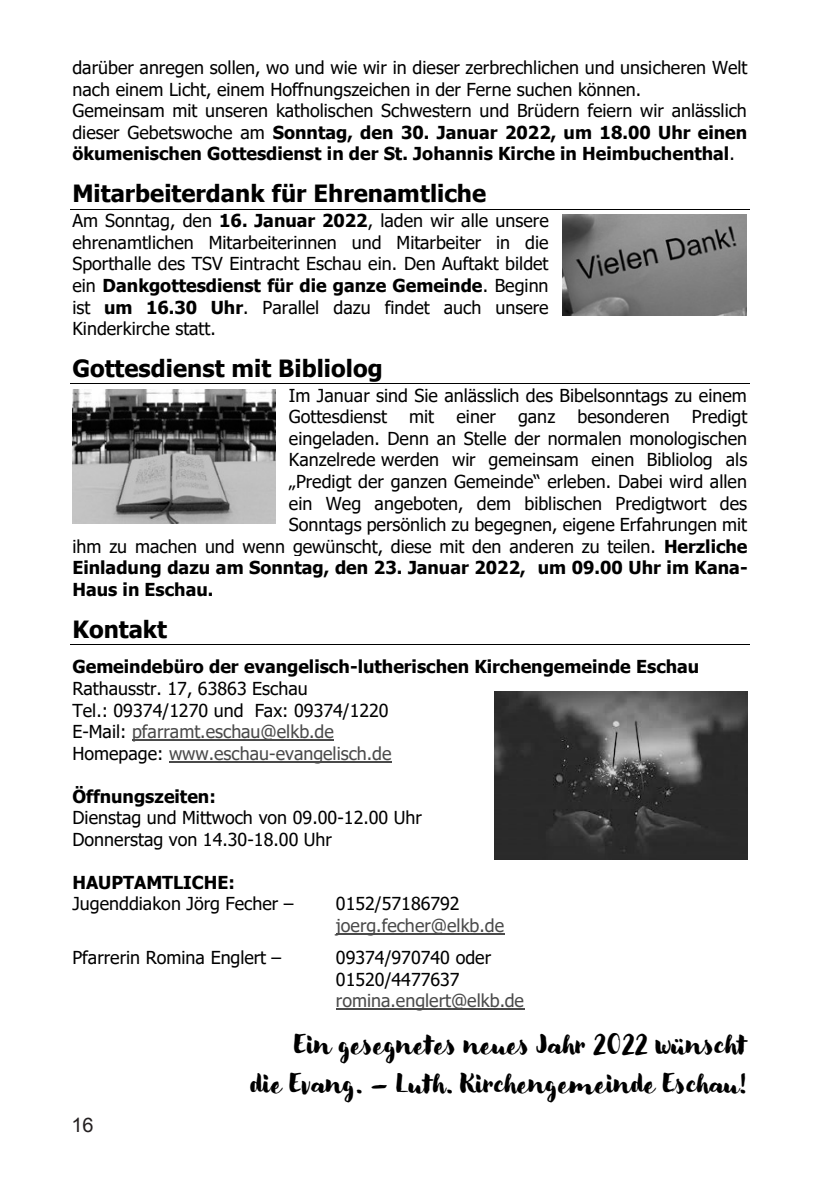
<style>
.page{position:relative;width:840px;height:1191px;background:#fff}
.page>*{position:absolute;margin:0;border:0;box-sizing:border-box;transform-origin:0 0}
.t1{font:23.8px/39px "Modern Love";color:#000;text-align:right}
.t2{font:700 23.8px "Tahoma";color:#000}
.t3{font:20px "Arial";color:#231f20}
.t4{font:17.8px/21.6px "Tahoma";color:#000}
.t5{font:700 17.8px "Tahoma";color:#000}
.t6{font:17.8px "Tahoma";color:#4a4a4a}
.s1{font-weight:700}
.s2{color:#4a4a4a}
</style>
<div class="page">
<img style="left:494px;top:691px;width:252px;height:169px">
<hr style="left:70px;top:209px;width:679px;height:1px;background:#000">
<hr style="left:70px;top:383px;width:679px;height:1px;background:#000">
<hr style="left:70px;top:644px;width:679px;height:1px;background:#000">
<hr style="left:132px;top:739px;width:202px;height:1px;background:#4a4a4a">
<hr style="left:169px;top:761px;width:222px;height:1px;background:#4a4a4a">
<hr style="left:336px;top:933px;width:168px;height:1px;background:#4a4a4a">
<hr style="left:336px;top:1008px;width:188px;height:1px;background:#4a4a4a">
<img style="left:72px;top:390px;width:203px;height:134px">
<img style="left:562px;top:214px;width:184px;height:102px">
<p class="t4" style="left:72px;top:58px;width:676px">darüber anregen sollen, wo und wie wir in dieser zerbrechlichen und unsicheren Welt nach einem Licht, einem Hoffnungszeichen in der Ferne suchen können.<br>Gemeinsam mit unseren katholischen Schwestern und Brüdern feiern wir anlässlich dieser Gebetswoche am <span class="s1">Sonntag, den 30. Januar 2022, um 18.00 Uhr einen ökumenischen Gottesdienst in der St. Johannis Kirche in Heimbuchenthal</span>.</p>
<h1 class="t2" style="left:72px;top:177px;width:415px">Mitarbeiterdank für Ehrenamtliche</h1>
<p class="t4" style="left:72px;top:211px;width:477px;text-align:justify">Am Sonntag, den <span class="s1">16. Januar 2022</span>, laden wir alle unsere ehrenamtlichen Mitarbeiterinnen und Mitarbeiter in die Sporthalle des TSV Eintracht Eschau ein. Den Auftakt bildet ein <span class="s1">Dankgottesdienst für die ganze Gemeinde</span>. Beginn ist <span class="s1">um 16.30 Uhr</span>. Parallel dazu findet auch unsere Kinderkirche statt.</p>
<h1 class="t2" style="left:72px;top:351px;width:311px">Gottesdienst mit Bibliolog</h1>
<p class="t4" style="left:289px;top:385px;width:459px">Im Januar sind Sie anlässlich des Bibelsonntags zu einem<br>Gottesdienst mit einer ganz</p>
<p class="t4" style="left:577px;top:407px;width:171px">besonderen Predigt</p>
<p class="t4" style="left:289px;top:428px;width:459px">eingeladen. Denn an Stelle der normalen monologischen</p>
<p class="t4" style="left:289px;top:450px;width:459px">Kanzelrede werden wir gemeinsam einen Bibliolog als</p>
<p class="t4" style="left:289px;top:472px;width:459px">„Predigt der ganzen Gemeinde“ erleben. Dabei wird allen</p>
<p class="t4" style="left:289px;top:493px;width:459px">ein Weg angeboten, dem biblischen Predigtwort des</p>
<p class="t4" style="left:289px;top:515px;width:459px">Sonntags persönlich zu begegnen, eigene Erfahrungen mit</p>
<p class="t4" style="left:72px;top:536px;width:676px">ihm zu machen und wenn gewünscht, diese mit den anderen zu teilen. <span class="s1">Herzliche</span></p>
<p class="t5" style="left:72px;top:555px;width:676px">Einladung dazu am Sonntag, den 23. Januar 2022, um 09.00 Uhr im Kana-</p>
<p class="t5" style="left:72px;top:577px;width:142px">Haus in Eschau.</p>
<h1 class="t2" style="left:72px;top:612px;width:96px">Kontakt</h1>
<p class="t5" style="left:72px;top:654px;width:628px">Gemeindebüro der evangelisch-lutherischen Kirchengemeinde Eschau</p>
<p class="t4" style="left:72px;top:678px;width:320px">Rathausstr. 17, 63863 Eschau<br>Tel.: 09374/1270 und Fax: 09374/1220<br>E-Mail: <span class="s2">pfarramt.eschau@elkb.de </span>Homepage: <span class="s2">www.eschau-evangelisch.de</span></p>
<p class="t5" style="left:72px;top:784px;width:145px">Öffnungszeiten:</p>
<p class="t4" style="left:72px;top:808px;width:351px">Dienstag und Mittwoch von 09.00-12.00 Uhr<br>Donnerstag von 14.30-18.00 Uhr</p>
<p class="t5" style="left:72px;top:869px;width:164px">HAUPTAMTLICHE:</p>
<p class="t4" style="left:72px;top:894px;width:223px">Jugenddiakon Jörg Fecher –</p>
<p class="t4" style="left:336px;top:894px;width:125px">0152/57186792</p>
<p class="t6" style="left:336px;top:913px;width:169px">joerg.fecher@elkb.de</p>
<p class="t4" style="left:72px;top:948px;width:210px">Pfarrerin Romina Englert –</p>
<p class="t4" style="left:336px;top:948px;width:157px">09374/970740 oder<br>01520/4477637</p>
<p class="t6" style="left:336px;top:989px;width:189px">romina.englert@elkb.de</p>
<h1 class="t1" style="left:250px;top:1025px;width:498px">Ein gesegnetes neues Jahr 2022 wünscht<br>die Evang. – Luth. Kirchengemeinde Eschau!</h1>
<p class="t3" style="left:71px;top:1111px;width:24px">16</p>
</div>
